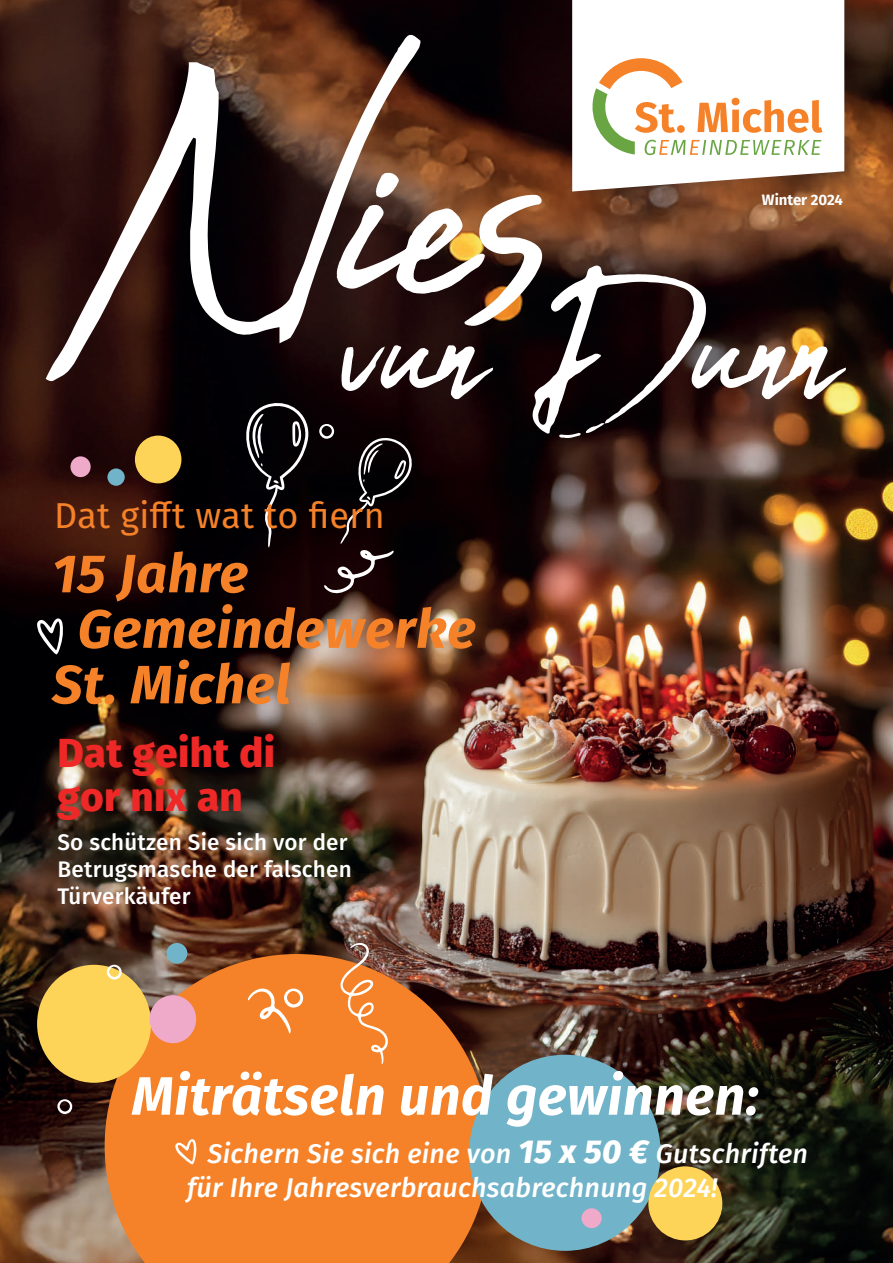
<style>
.page{position:relative;width:893px;height:1263px;background:#fff}
.page>*{position:absolute;margin:0;border:0;box-sizing:border-box;transform-origin:0 0}
.t1{font:italic 700 54px "Fira Sans";letter-spacing:.01em;color:#f58229}
.t2{font:italic 700 54px "Fira Sans";letter-spacing:.01em;color:#fff}
.t3{font:800 40.5px/43.5px "Fira Sans";letter-spacing:.01em;color:#ee2827}
.t4{font:36px "Fira Sans";letter-spacing:.01em;color:#f58229}
.t5{font:italic 500 27px/34.5px "Fira Sans";letter-spacing:.01em;color:#fff}
.t6{font:500 22.5px/27px "Fira Sans";letter-spacing:.01em;color:#fff}
.t7{font:700 15px "Fira Sans";color:#fff}
.s1{font-weight:800;font-size:33px}
</style>
<div class="page">
<img style="left:0;top:0;width:893px;height:1263px">
<svg style="left:105px;top:954px;width:384px;height:309px;background:#e27a2b"></svg>
<div style="left:469px;top:1055px;width:192px;height:196px;background:#71b3c8;border-radius:50%"></div>
<div style="left:37px;top:965px;width:114px;height:118px;background:#fdd457;border-radius:50%"></div>
<div style="left:166px;top:943px;width:21px;height:21px;background:#71b3c8;border-radius:50%"></div>
<div style="left:150px;top:995px;width:46px;height:48px;background:#efa9c9;border-radius:50%"></div>
<div style="left:648px;top:1166px;width:74px;height:74px;background:#fdd457;border-radius:50%"></div>
<div style="left:581px;top:1208px;width:21px;height:20px;background:#efa9c9;border-radius:50%"></div>
<svg style="left:46px;top:35px;width:497px;height:347px;background:#573f37"></svg>
<svg style="left:341px;top:265px;width:505px;height:173px"></svg>
<div style="left:567px;top:0;width:288px;height:202px;background:#231f20;opacity:.15"></div>
<svg style="left:572px;top:0;width:272px;height:191px"></svg>
<svg style="left:587px;top:58px;width:235px;height:97px"></svg>
<svg style="left:175px;top:1139px;width:22px;height:25px"></svg>
<svg style="left:107px;top:964px;width:15px;height:16px"></svg>
<svg style="left:57px;top:1099px;width:16px;height:15px"></svg>
<svg style="left:248px;top:988px;width:56px;height:46px;background:#f69850"></svg>
<svg style="left:340px;top:943px;width:48px;height:121px;background:#de8646"></svg>
<div style="left:70px;top:456px;width:21px;height:21px;background:#efa9c9;border-radius:50%"></div>
<div style="left:135px;top:436px;width:46px;height:47px;background:#fdd457;border-radius:50%"></div>
<div style="left:107px;top:468px;width:18px;height:18px;background:#71b3c8;border-radius:50%"></div>
<svg style="left:244px;top:399px;width:65px;height:148px;background:#221f21"></svg>
<svg style="left:37px;top:618px;width:27px;height:36px"></svg>
<svg style="left:319px;top:424px;width:95px;height:170px;background:#1e1617"></svg>
<h3 class="t4" style="left:54px;top:488px;width:332px">Dat gifft wat to fiern</h3>
<h1 class="t1" style="left:52px;top:528px;width:198px">15 Jahre</h1>
<h1 class="t1" style="left:78px;top:583px;width:400px">Gemeindewerke</h1>
<h1 class="t1" style="left:52px;top:639px;width:240px">St. Michel</h1>
<h2 class="t3" style="left:57px;top:728px;width:219px">Dat geiht di gor nix an</h2>
<p class="t6" style="left:57px;top:827px;width:296px">So schützen Sie sich vor der<br>Betrugsmasche der falschen<br>Türverkäufer</p>
<p class="t7" style="left:762px;top:188px;width:83px">Winter 2024</p>
<h1 class="t2" style="left:132px;top:1050px;width:628px">Miträtseln und gewinnen:</h1>
<p class="t5" style="left:187px;top:1135px;width:622px;text-indent:20px">Sichern Sie sich eine von <span class="s1">15 x 50 €</span> Gutschriften für Ihre Jahresverbrauchsabrechnung 2024!</p>
</div>
